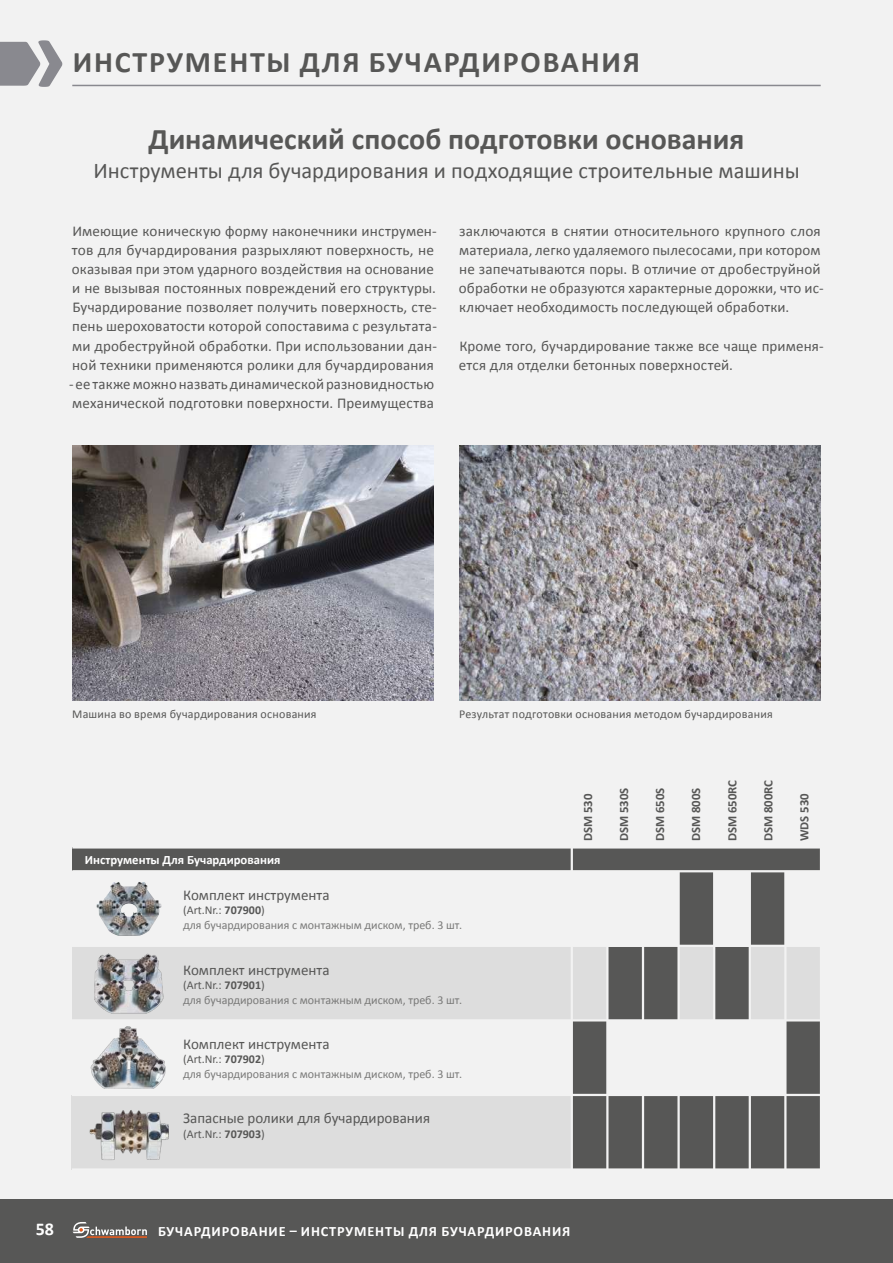
<style>
.page{position:relative;width:893px;height:1263px;background:#fff}
.page>*{position:absolute;margin:0;border:0;box-sizing:border-box;transform-origin:0 0}
.t1{font:700 30px "Calibri";letter-spacing:.005em;color:#575756}
.t2{font:700 30px "Calibri";letter-spacing:.06em;color:#575756}
.t3{font:22.5px "Calibri";color:#575756}
.t4{font:700 18px "Calibri";color:#fff}
.t5{font:15px/19.2px "Calibri";letter-spacing:.01em;color:#575756}
.t6{font:700 14.25px "Calibri";letter-spacing:.06em;color:#fff}
.t7{font:700 12.75px "Calibri";color:#575756}
.t8{font:700 12.75px "Calibri";color:#fff}
.t9{font:12px/14.4px "Calibri";color:#797978}
.t10{font:12px "Calibri";letter-spacing:.02em;color:#575756}
.s1{color:#575756}
.s2{font-weight:700;color:#575756}
.s3{font-weight:700}
</style>
<div class="page">
<div style="left:0;top:0;width:893px;height:1199px;background:#f2f2f2"></div>
<div style="left:0;top:1199px;width:893px;height:64px;background:#575756"></div>
<svg style="left:73px;top:1222px;width:74px;height:16px"></svg>
<div style="left:72px;top:946px;width:748px;height:75px;background:#ddd"></div>
<div style="left:72px;top:1095px;width:749px;height:74px;background:#ddd"></div>
<div style="left:572px;top:1020px;width:35px;height:75px;background:#575756"></div>
<div style="left:785px;top:1020px;width:36px;height:75px;background:#575756"></div>
<div style="left:572px;top:1095px;width:35px;height:74px;background:#575756"></div>
<div style="left:785px;top:1095px;width:36px;height:74px;background:#575756"></div>
<div style="left:608px;top:947px;width:34px;height:73px;background:#575756"></div>
<div style="left:643px;top:946px;width:35px;height:73px;background:#575756"></div>
<div style="left:715px;top:947px;width:34px;height:72px;background:#575756"></div>
<div style="left:679px;top:872px;width:35px;height:74px;background:#575756"></div>
<div style="left:750px;top:872px;width:35px;height:73px;background:#575756"></div>
<div style="left:608px;top:1095px;width:34px;height:74px;background:#575756"></div>
<div style="left:643px;top:1095px;width:35px;height:74px;background:#575756"></div>
<div style="left:715px;top:1095px;width:34px;height:74px;background:#575756"></div>
<div style="left:679px;top:1095px;width:35px;height:74px;background:#575756"></div>
<div style="left:750px;top:1095px;width:35px;height:74px;background:#575756"></div>
<hr style="left:677px;top:847px;width:3px;height:326px;background:#f2f2f2">
<hr style="left:784px;top:847px;width:2px;height:326px;background:#f2f2f2">
<hr style="left:606px;top:847px;width:2px;height:326px;background:#f2f2f2">
<hr style="left:713px;top:847px;width:2px;height:326px;background:#f2f2f2">
<hr style="left:642px;top:847px;width:2px;height:326px;background:#f2f2f2">
<hr style="left:749px;top:847px;width:2px;height:326px;background:#f2f2f2">
<hr style="left:72px;top:945px;width:749px;height:2px;background:#f2f2f2">
<hr style="left:72px;top:1019px;width:749px;height:2px;background:#f2f2f2">
<hr style="left:72px;top:1094px;width:749px;height:2px;background:#f2f2f2">
<hr style="left:72px;top:1168px;width:749px;height:3px;background:#f2f2f2">
<div style="left:72px;top:847px;width:749px;height:24px;background:#575756"></div>
<hr style="left:72px;top:846px;width:749px;height:2px;background:#f2f2f2">
<hr style="left:571px;top:847px;width:2px;height:326px;background:#f2f2f2">
<hr style="left:72px;top:870px;width:749px;height:2px;background:#f2f2f2">
<hr style="left:820px;top:847px;width:2px;height:326px;background:#f2f2f2">
<img style="left:96px;top:882px;width:65px;height:54px">
<img style="left:94px;top:953px;width:69px;height:61px">
<img style="left:90px;top:1026px;width:76px;height:63px">
<img style="left:89px;top:1110px;width:80px;height:50px">
<img style="left:459px;top:445px;width:362px;height:256px">
<img style="left:72px;top:445px;width:361px;height:256px">
<svg style="left:0;top:40px;width:62px;height:47px"></svg>
<hr style="left:72px;top:85px;width:749px;height:1px;background:#89898f">
<h1 class="t2" style="left:73px;top:43px;width:569px">ИНСТРУМЕНТЫ ДЛЯ БУЧАРДИРОВАНИЯ</h1>
<h1 class="t1" style="left:149px;top:120px;width:597px">Динамический способ подготовки основания</h1>
<h2 class="t3" style="left:94px;top:157px;width:707px">Инструменты для бучардирования и подходящие строительные машины</h2>
<p class="t5" style="left:72px;top:221px;width:367px">Имеющие коническую форму наконечники инструмен&shy;тов для бучардирования разрыхляют поверхность, не оказывая при этом ударного воздействия на основание и не вызывая постоянных повреждений его структуры.<br>Бучардирование позволяет получить поверхность, сте&shy;пень шероховатости которой сопоставима с результата&shy;ми дробеструйной обработки. При использовании дан&shy;ной техники применяются ролики для бучардирования</p>
<p class="t5" style="left:69px;top:374px;width:366px">- ее также можно назвать динамической разновидностью механической подготовки поверхности. Преимущества</p>
<p class="t5" style="left:459px;top:221px;width:366px">заключаются в снятии относительного крупного слоя материала, легко удаляемого пылесосами, при котором не запечатываются поры. В отличие от дробеструйной обработки не образуются характерные дорожки, что ис&shy;ключает необходимость последующей обработки.</p>
<p class="t5" style="left:459px;top:336px;width:367px">Кроме того, бучардирование также все чаще применя&shy;ется для отделки бетонных поверхностей.</p>
<p class="t10" style="left:72px;top:707px;width:246px">Машина во время бучардирования основания</p>
<p class="t10" style="left:459px;top:707px;width:315px">Результат подготовки основания методом бучардирования</p>
<p class="t8" style="left:85px;top:852px;width:197px">Инструменты Для Бучардирования</p>
<p class="t5" style="left:183px;top:885px;width:148px">Комплект инструмента</p>
<p class="t9" style="left:183px;top:903px;width:281px"><span class="s1">(Art.Nr.:</span> <span class="s2">707900</span><span class="s1">)<br></span>для бучардирования с монтажным диском, треб. 3 шт.</p>
<p class="t5" style="left:183px;top:960px;width:148px">Комплект инструмента</p>
<p class="t9" style="left:183px;top:978px;width:281px"><span class="s1">(Art.Nr.:</span> <span class="s2">707901</span><span class="s1">)<br></span>для бучардирования с монтажным диском, треб. 3 шт.</p>
<p class="t5" style="left:183px;top:1034px;width:148px">Комплект инструмента</p>
<p class="t9" style="left:183px;top:1052px;width:281px"><span class="s1">(Art.Nr.:</span> <span class="s2">707902</span><span class="s1">)<br></span>для бучардирования с монтажным диском, треб. 3 шт.</p>
<p class="t5" style="left:183px;top:1109px;width:249px">Запасные ролики для бучардирования</p>
<p class="t10" style="left:183px;top:1126px;width:83px">(Art.Nr.: <span class="s3">707903</span>)</p>
<p class="t7" style="left:580px;top:841px;width:49px;rotate:-90deg">DSM 530</p>
<p class="t7" style="left:616px;top:841px;width:55px;rotate:-90deg">DSM 530S</p>
<p class="t7" style="left:652px;top:841px;width:55px;rotate:-90deg">DSM 650S</p>
<p class="t7" style="left:688px;top:841px;width:55px;rotate:-90deg">DSM 800S</p>
<p class="t7" style="left:724px;top:841px;width:63px;rotate:-90deg">DSM 650RC</p>
<p class="t7" style="left:760px;top:841px;width:63px;rotate:-90deg">DSM 800RC</p>
<p class="t7" style="left:796px;top:841px;width:49px;rotate:-90deg">WDS 530</p>
<p class="t4" style="left:36px;top:1217px;width:20px">58</p>
<p class="t6" style="left:158px;top:1222px;width:414px">БУЧАРДИРОВАНИЕ – ИНСТРУМЕНТЫ ДЛЯ БУЧАРДИРОВАНИЯ</p>
</div>
